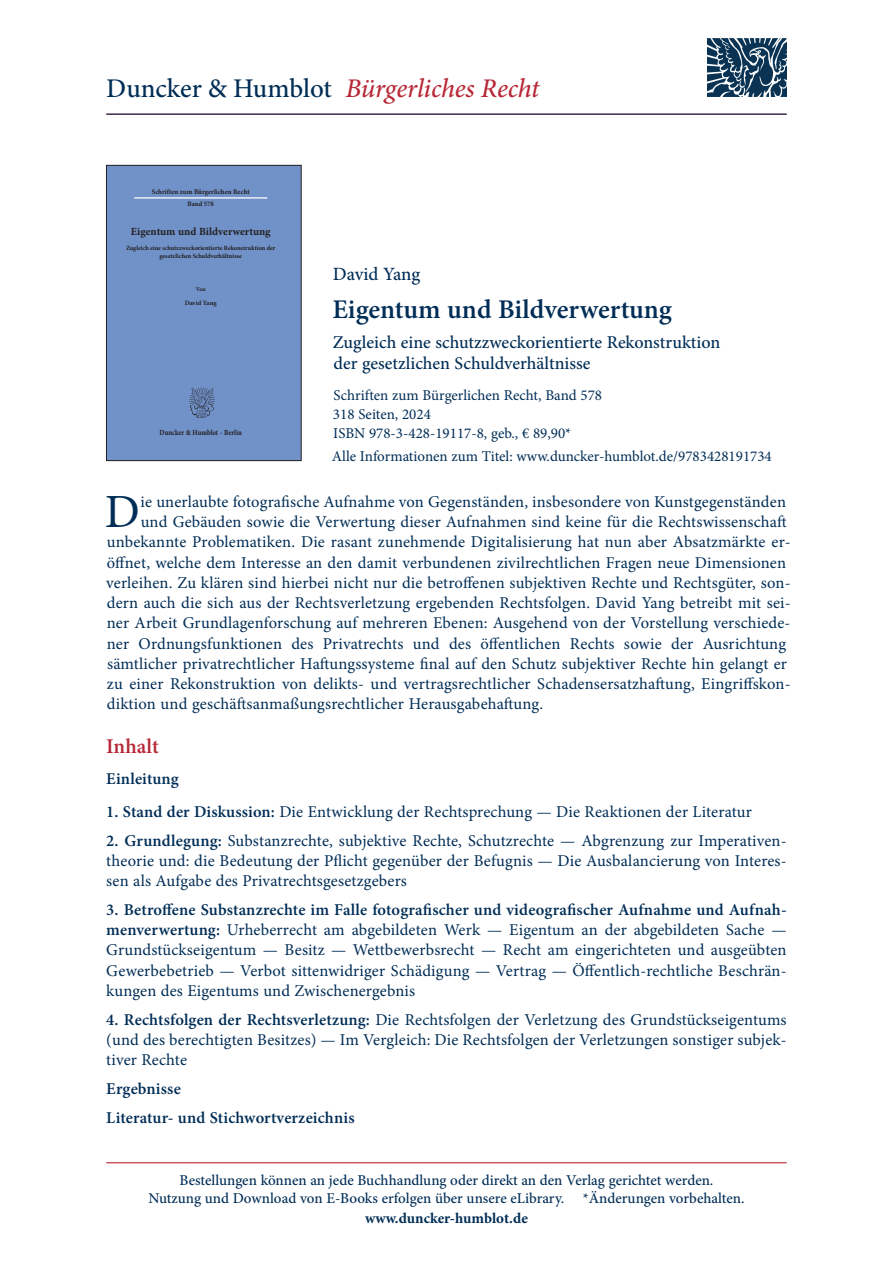
<style>
.page{position:relative;width:893px;height:1263px;background:#fff}
.page>*{position:absolute;margin:0;border:0;box-sizing:border-box;transform-origin:0 0}
.t1{font:47.7px "Minion Pro";color:#002d56}
.t2{font:italic 500 27px "Minion Pro";letter-spacing:-.005em;color:#b72837}
.t3{font:600 27px "Minion Pro";color:#002d56}
.t4{font:600 21px "Minion Pro";color:#b72837}
.t5{font:500 18.75px "Minion Pro";letter-spacing:-.01em;color:#002d56}
.t6{font:500 18px/21px "Minion Pro";color:#002d56}
.t7{font:16.5px/20.2px "Minion Pro";letter-spacing:.01em;color:#002d56;text-align:justify}
.t8{font:600 16.5px/28.8px "Minion Pro";letter-spacing:.01em;color:#002d56}
.t9{font:500 15px/18px "Minion Pro";color:#002d56;text-align:center}
.t10{font:15px/18.8px "Minion Pro";color:#002d56}
.t11{font:700 15px "Minion Pro";color:#002d56}
.t12{font:700 10.95px "Minion Pro";color:#231f20}
.t13{font:700 7.8px "Minion Pro";letter-spacing:-.005em;color:#231f20;scale:.86 1}
.t14{font:700 7.05px "Minion Pro";letter-spacing:.005em;color:#231f20;scale:.96 1}
.t15{font:700 6.9px "Minion Pro";letter-spacing:.005em;color:#231f20}
.t16{font:700 6.6px "Minion Pro";letter-spacing:-.005em;color:#231f20}
.t17{font:700 6.45px/8.1px "Minion Pro";letter-spacing:-.005em;color:#231f20;text-align:center}
.t18{font:700 5.85px "Minion Pro";color:#231f20}
.s1{font-style:normal;color:#002d56}
.s2{font-weight:600}
</style>
<div class="page">
<hr style="left:106px;top:1162px;width:681px;height:1px;background:#b72837">
<div style="left:106px;top:165px;width:195px;height:296px;background:#7192c9"></div>
<hr style="left:134px;top:197px;width:133px;height:2px;background:#fff">
<img style="left:189px;top:387px;width:26px;height:31px">
<div style="left:106px;top:165px;width:195px;height:296px;border:1px solid #231f20"></div>
<img style="left:707px;top:38px;width:79px;height:59px">
<hr style="left:106px;top:114px;width:681px;height:1px;background:#002d56">
<h2 class="t2" style="left:106px;top:70px;width:435px"><span class="s1">Duncker &amp; Humblot</span> Bürgerliches Recht</h2>
<p class="t14" style="left:152px;top:187px;width:104px">Schriften zum Bürgerlichen Recht</p>
<p class="t15" style="left:187px;top:199px;width:28px">Band 578</p>
<p class="t12" style="left:131px;top:224px;width:141px">Eigentum und Bildverwertung</p>
<p class="t17" style="left:126px;top:244px;width:151px">Zugleich eine schutzzweckorientierte Rekonstruktion der gesetzlichen Schuldverhältnisse</p>
<p class="t18" style="left:196px;top:284px;width:11px">Von</p>
<p class="t16" style="left:185px;top:298px;width:34px">David Yang</p>
<p class="t13" style="left:160px;top:427px;width:97px">Duncker &amp; Humblot · Berlin</p>
<p class="t5" style="left:333px;top:261px;width:89px">David Yang</p>
<h2 class="t3" style="left:332px;top:291px;width:341px">Eigentum und Bildverwertung</h2>
<p class="t6" style="left:333px;top:332px;width:389px">Zugleich eine schutzzweckorientierte Rekonstruktion der gesetzlichen Schuldverhältnisse</p>
<p class="t10" style="left:333px;top:386px;width:271px">Schriften zum Bürgerlichen Recht, Band 578<br>318 Seiten, 2024<br>ISBN 978-3-428-19117-8, geb., € 89,90*</p>
<p class="t10" style="left:332px;top:447px;width:442px">Alle Informationen zum Titel: www.duncker-humblot.de/9783428191734</p>
<h1 class="t1" style="left:105px;top:480px;width:37px">D</h1>
<p class="t7" style="left:141px;top:491px;width:647px">ie unerlaubte fotografische Aufnahme von Gegenständen, insbesondere von Kunstgegenständen</p>
<p class="t7" style="left:141px;top:512px;width:647px">und Gebäuden sowie die Verwertung dieser Aufnahmen sind keine für die Rechtswissenschaft</p>
<p class="t7" style="left:107px;top:532px;width:685px">unbekannte Problematiken. Die rasant zunehmende Digitalisierung hat nun aber Absatzmärkte er-</p>
<p class="t7" style="left:107px;top:552px;width:681px">öffnet, welche dem Interesse an den damit verbundenen zivilrechtlichen Fragen neue Dimensionen</p>
<p class="t7" style="left:106px;top:572px;width:686px">verleihen. Zu klären sind hierbei nicht nur die betroffenen subjektiven Rechte und Rechtsgüter, son-</p>
<p class="t7" style="left:107px;top:593px;width:685px">dern auch die sich aus der Rechtsverletzung ergebenden Rechtsfolgen. David Yang betreibt mit sei-</p>
<p class="t7" style="left:107px;top:613px;width:685px">ner Arbeit Grundlagenforschung auf mehreren Ebenen: Ausgehend von der Vorstellung verschiede-</p>
<p class="t7" style="left:107px;top:633px;width:681px">ner Ordnungsfunktionen des Privatrechts und des öffentlichen Rechts sowie der Ausrichtung</p>
<p class="t7" style="left:107px;top:653px;width:681px">sämtlicher privatrechtlicher Haftungssysteme final auf den Schutz subjektiver Rechte hin gelangt er</p>
<p class="t7" style="left:107px;top:674px;width:685px">zu einer Rekonstruktion von delikts- und vertragsrechtlicher Schadensersatzhaftung, Eingriffskon-</p>
<p class="t7" style="left:107px;top:694px;width:438px">diktion und geschäftsanmaßungsrechtlicher Herausgabehaftung.</p>
<p class="t4" style="left:106px;top:732px;width:54px">Inhalt</p>
<p class="t8" style="left:106px;top:764px;width:74px">Einleitung</p>
<p class="t7" style="left:106px;top:802px;width:647px"><span class="s2">1. Stand der Diskussion:</span> Die Entwicklung der Rechtsprechung — Die Reaktionen der Literatur</p>
<p class="t7" style="left:106px;top:830px;width:682px"><span class="s2">2. Grundlegung:</span> Substanzrechte, subjektive Rechte, Schutzrechte — Abgrenzung zur Imperativen&shy;theorie und: die Bedeutung der Pflicht gegenüber der Befugnis — Die Ausbalancierung von Interes&shy;sen als Aufgabe des Privatrechtsgesetzgebers</p>
<p class="t7" style="left:106px;top:900px;width:682px"><span class="s2">3. Betroffene Substanzrechte im Falle fotografischer und videografischer Aufnahme und Aufnah&shy;menverwertung:</span> Urheberrecht am abgebildeten Werk — Eigentum an der abgebildeten Sache — Grundstückseigentum — Besitz — Wettbewerbsrecht — Recht am eingerichteten und ausgeübten Gewerbebetrieb — Verbot sittenwidriger Schädigung — Vertrag — Öffentlich-rechtliche Beschrän&shy;kungen des Eigentums und Zwischenergebnis</p>
<p class="t7" style="left:106px;top:1009px;width:682px"><span class="s2">4. Rechtsfolgen der Rechtsverletzung:</span> Die Rechtsfolgen der Verletzung des Grundstückseigentums (und des berechtigten Besitzes) — Im Vergleich: Die Rechtsfolgen der Verletzungen sonstiger subjek&shy;tiver Rechte</p>
<p class="t8" style="left:106px;top:1074px;width:250px">Ergebnisse<br>Literatur- und Stichwortverzeichnis</p>
<p class="t9" style="left:148px;top:1171px;width:598px">Bestellungen können an jede Buchhandlung oder direkt an den Verlag gerichtet werden.<br>Nutzung und Download von E-Books erfolgen über unsere eLibrary. *Änderungen vorbehalten.</p>
<p class="t11" style="left:365px;top:1207px;width:164px">www.duncker-humblot.de</p>
</div>
